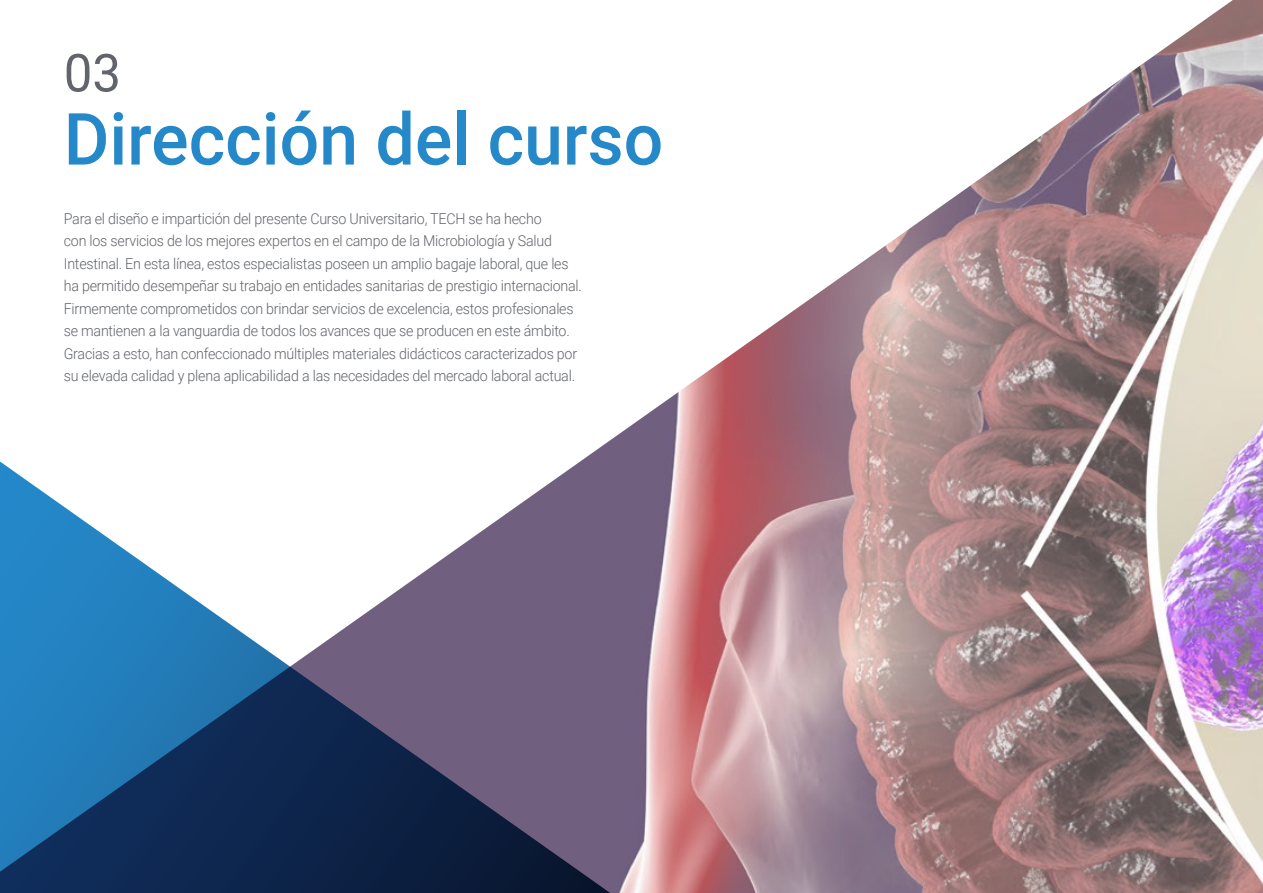
<style>
.page{position:relative;width:1263px;height:893px;background:#fff}
.page>*{position:absolute;margin:0;border:0;box-sizing:border-box;transform-origin:0 0}
.t1{font:500 72px "Roboto";color:#2488c9}
.t2{font:52.5px "Roboto";color:#61646a}
.t3{font:300 15px/22.5px "Roboto";letter-spacing:-.015em;color:#61646a;scale:.95 1}
</style>
<div class="page">
<img style="left:602px;top:0;width:661px;height:893px">
<svg style="left:0;top:446px;width:640px;height:447px"></svg>
<h2 class="t2" style="left:64px;top:36px;width:59px">03</h2>
<h1 class="t1" style="left:64px;top:89px;width:601px">Dirección del curso</h1>
<p class="t3" style="left:64px;top:207px;width:547px">Para el diseño e impartición del presente Curso Universitario, TECH se ha hecho<br>con los servicios de los mejores expertos en el campo de la Microbiología y Salud Intestinal. En esta línea, estos especialistas poseen un amplio bagaje laboral, que les ha permitido desempeñar su trabajo en entidades sanitarias de prestigio internacional.<br>Firmemente comprometidos con brindar servicios de excelencia, estos profesionales se mantienen a la vanguardia de todos los avances que se producen en este ámbito.<br>Gracias a esto, han confeccionado múltiples materiales didácticos caracterizados por su elevada calidad y plena aplicabilidad a las necesidades del mercado laboral actual.</p>
</div>
